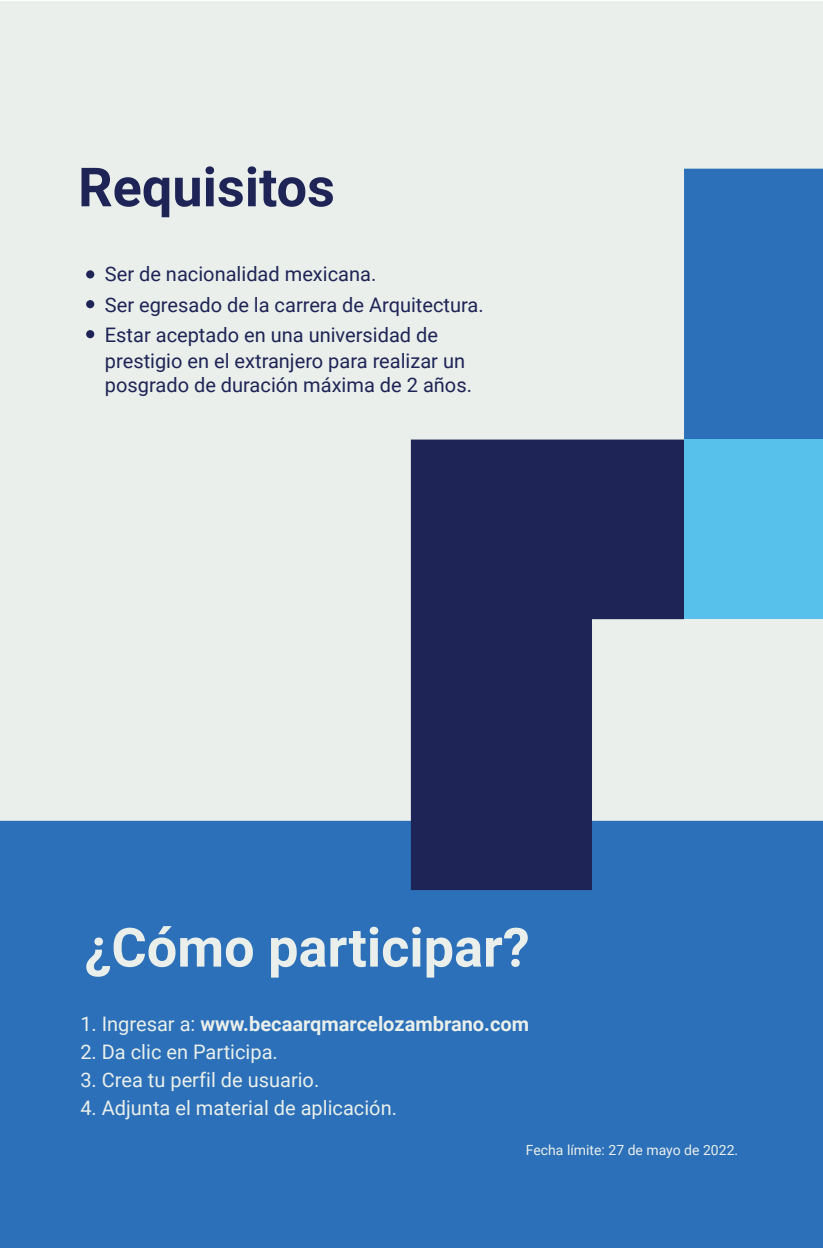
<style>
.page{position:relative;width:823px;height:1248px;background:#fff}
.page>*{position:absolute;margin:0;border:0;box-sizing:border-box;transform-origin:0 0}
.t1{font:700 54px "Roboto";color:#eaefeb}
.t2{font:700 54px "Roboto";color:#1e2456}
.t3{font:20px/30px "Roboto";color:#1e2456}
.t4{font:20px "Roboto";color:#eaefeb}
.t5{font:700 20px "Roboto";color:#eaefeb}
.t6{font:14px "Roboto";color:#eaefeb}
.s1{font-weight:400}
</style>
<div class="page">
<div style="left:0;top:1px;width:822px;height:1246px;background:#eaefeb"></div>
<div style="left:0;top:820px;width:822px;height:427px;background:#2b70b8"></div>
<div style="left:684px;top:169px;width:138px;height:270px;background:#2b70b8"></div>
<svg style="left:410px;top:439px;width:273px;height:451px;background:#3e4772"></svg>
<div style="left:683px;top:439px;width:139px;height:180px;background:#57c1ec"></div>
<div style="left:86px;top:270px;width:8px;height:8px;background:#1e2456;border-radius:50%"></div>
<div style="left:86px;top:300px;width:8px;height:8px;background:#1e2456;border-radius:50%"></div>
<div style="left:86px;top:330px;width:8px;height:8px;background:#1e2456;border-radius:50%"></div>
<h1 class="t2" style="left:78px;top:149px;width:258px">Requisitos</h1>
<p class="t3" style="left:105px;top:258px;width:380px">Ser de nacionalidad mexicana.<br>Ser egresado de la carrera de Arquitectura.<br>Estar aceptado en una universidad de</p>
<p class="t3" style="left:105px;top:347px;width:368px;line-height:24px">prestigio en el extranjero para realizar un posgrado de duración máxima de 2 años.</p>
<h1 class="t1" style="left:84px;top:909px;width:446px">¿Cómo participar?</h1>
<p class="t5" style="left:80px;top:1009px;width:450px"><span class="s1">1. Ingresar a:</span> www.becaarqmarcelozambrano.com</p>
<p class="t4" style="left:80px;top:1037px;width:199px">2. Da clic en Participa.</p>
<p class="t4" style="left:80px;top:1065px;width:240px">3. Crea tu perfil de usuario.</p>
<p class="t4" style="left:80px;top:1093px;width:318px">4. Adjunta el material de aplicación.</p>
<p class="t6" style="left:525px;top:1139px;width:214px">Fecha límite: 27 de mayo de 2022.</p>
</div>
